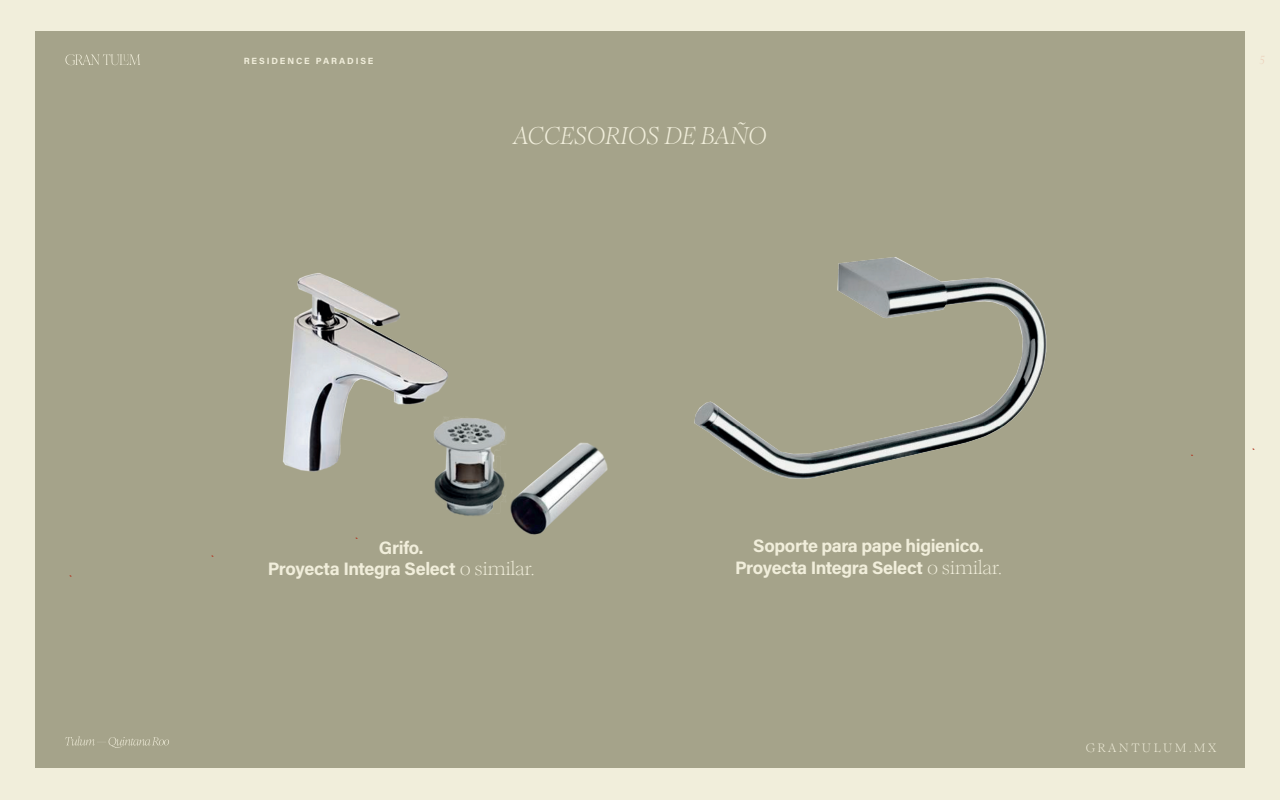
<style>
.page{position:relative;width:1280px;height:800px;background:#f1eedb}
.page>*{position:absolute;margin:0;border:0;box-sizing:border-box;transform-origin:0 0}
.t1{font:italic 24px "Romie Trial";color:#f1eedb}
.t2{font:18px/21.6px "Acumin Variable Concept";letter-spacing:-.02em;color:#f1eedb;text-align:center}
.t3{font:12px "Romie Trial";letter-spacing:.2em;color:#f1eedb}
.t4{font:italic 12px "Mramor";color:#eccfba}
.t5{font:9px "Acumin Variable Concept";letter-spacing:.21em;color:#f1eedb}
.s1{font-family:"Romie Trial"}
</style>
<div class="page">
<div style="left:35px;top:32px;width:1210px;height:736px;background:#a5a38a"></div>
<svg style="left:65px;top:54px;width:75px;height:11px"></svg>
<svg style="left:65px;top:736px;width:104px;height:12px"></svg>
<img style="left:283px;top:273px;width:325px;height:265px">
<img style="left:694px;top:257px;width:353px;height:222px">
<p class="t5" style="left:244px;top:55px;width:131px">RESIDENCE PARADISE</p>
<p class="t4" style="left:1260px;top:54px;width:7px">5</p>
<h1 class="t1" style="left:513px;top:115px;width:255px">ACCESORIOS DE BAÑO</h1>
<p class="t2" style="left:268px;top:536px;width:268px">Grifo.<br>Proyecta Integra Select <span class="s1">o similar.</span></p>
<p class="t2" style="left:735px;top:535px;width:268px">Soporte para pape higienico.<br>Proyecta Integra Select <span class="s1">o similar.</span></p>
<p class="t3" style="left:1086px;top:737px;width:132px">GRANTULUM.MX</p>
</div>
